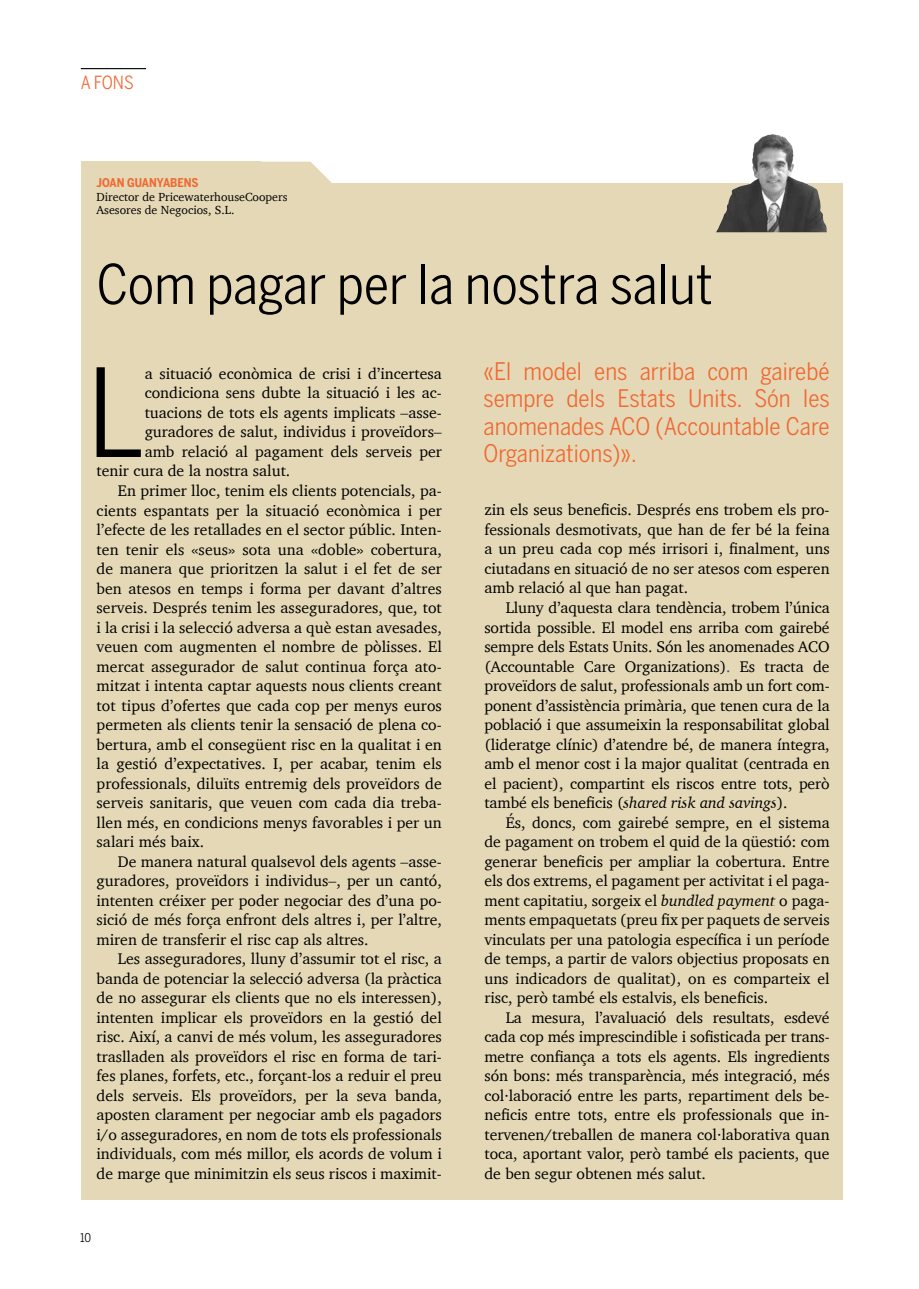
<style>
.page{position:relative;width:919px;height:1289px;background:#fff}
.page>*{position:absolute;margin:0;border:0;box-sizing:border-box;transform-origin:0 0}
.t1{font:121.2px "Benton Sans Cond";color:#000}
.t2{font:54px "Benton Sans Cond";color:#000}
.t3{font:24px/27.6px "Benton Sans Cond";color:#ef6932;text-align:justify}
.t4{font:18px "Benton Sans Cond";color:#ef6932}
.t5{font:15.75px/19.5px "Charter";color:#000;text-align:justify}
.t6{font:12px/13.8px "Charter";color:#000}
.t7{font:700 12px "Benton Sans Cond";color:#ef6932}
.t8{font:12px "Benton Sans Cond";color:#000}
.s1{color:#255c8e}
.s2{font-style:italic}
</style>
<div class="page">
<hr style="left:81px;top:68px;width:65px;height:1px;background:#000">
<svg style="left:260px;top:162px;width:72px;height:21px;background:#e8ddc0"></svg>
<div style="left:81px;top:183px;width:761px;height:1016px;background:#e5d8b6"></div>
<div style="left:81px;top:162px;width:179px;height:27px;background:#e5d8b6"></div>
<img style="left:739px;top:134px;width:33px;height:53px">
<p class="t4" style="left:81px;top:72px;width:54px">A FONS</p>
<p class="t7" style="left:97px;top:175px;width:104px">JOAN GUANYABENS</p>
<p class="t6" style="left:97px;top:189px;width:192px">Director de PricewaterhouseCoopers<br>Asesores de Negocios, S.L.</p>
<h2 class="t2" style="left:97px;top:253px;width:617px">Com pagar per la nostra salut</h2>
<h1 class="t1" style="left:87px;top:342px;width:59px">L</h1>
<p class="t5" style="left:145px;top:363px;width:298px">a situació econòmica de crisi i d’incertesa</p>
<p class="t5" style="left:145px;top:383px;width:298px">condiciona sens dubte la situació i les ac-</p>
<p class="t5" style="left:145px;top:402px;width:298px">tuacions de tots els agents implicats –asse-</p>
<p class="t5" style="left:145px;top:422px;width:298px">guradores de salut, individus i proveïdors–</p>
<p class="t5" style="left:145px;top:441px;width:298px">amb relació al pagament dels serveis per</p>
<p class="t5" style="left:97px;top:461px;width:195px">tenir cura de la nostra salut.</p>
<p class="t5" style="left:118px;top:480px;width:325px">En primer lloc, tenim els clients potencials, pa-</p>
<p class="t5" style="left:97px;top:500px;width:347px">cients espantats per la situació econòmica i per</p>
<p class="t5" style="left:97px;top:519px;width:347px">l’efecte de les retallades en el sector públic. Inten-</p>
<p class="t5" style="left:97px;top:539px;width:347px">ten tenir els «seus» sota una «doble» cobertura,</p>
<p class="t5" style="left:97px;top:558px;width:347px">de manera que prioritzen la salut i el fet de ser</p>
<p class="t5" style="left:97px;top:578px;width:347px">ben atesos en temps i forma per davant d’altres</p>
<p class="t5" style="left:97px;top:597px;width:347px">serveis. Després tenim les asseguradores, que, tot</p>
<p class="t5" style="left:97px;top:617px;width:347px">i la crisi i la selecció adversa a què estan avesades,</p>
<p class="t5" style="left:97px;top:636px;width:347px">veuen com augmenten el nombre de pòlisses. El</p>
<p class="t5" style="left:97px;top:656px;width:347px">mercat assegurador de salut continua força ato-</p>
<p class="t5" style="left:97px;top:675px;width:347px">mitzat i intenta captar aquests nous clients creant</p>
<p class="t5" style="left:97px;top:695px;width:347px">tot tipus d’ofertes que cada cop per menys euros</p>
<p class="t5" style="left:97px;top:714px;width:347px">permeten als clients tenir la sensació de plena co-</p>
<p class="t5" style="left:97px;top:734px;width:347px">bertura, amb el consegüent risc en la qualitat i en</p>
<p class="t5" style="left:97px;top:753px;width:347px">la gestió d’expectatives. I, per acabar, tenim els</p>
<p class="t5" style="left:97px;top:773px;width:347px">professionals, diluïts entremig dels proveïdors de</p>
<p class="t5" style="left:97px;top:792px;width:347px">serveis sanitaris, que veuen com cada dia treba-</p>
<p class="t5" style="left:97px;top:812px;width:347px">llen més, en condicions menys favorables i per un</p>
<p class="t5" style="left:97px;top:831px;width:109px">salari més baix.</p>
<p class="t5" style="left:118px;top:851px;width:325px">De manera natural qualsevol dels agents –asse-</p>
<p class="t5" style="left:97px;top:870px;width:347px">guradores, proveïdors i individus–, per un cantó,</p>
<p class="t5" style="left:97px;top:890px;width:347px">intenten créixer per poder negociar des d’una po-</p>
<p class="t5" style="left:97px;top:909px;width:347px">sició de més força enfront dels altres i, per l’altre,</p>
<p class="t5" style="left:97px;top:929px;width:273px">miren de transferir el risc cap als altres.</p>
<p class="t5" style="left:118px;top:948px;width:325px">Les asseguradores, lluny d’assumir tot el risc, a</p>
<p class="t5" style="left:97px;top:968px;width:347px">banda de potenciar la selecció adversa (la pràctica</p>
<p class="t5" style="left:97px;top:987px;width:347px">de no assegurar els clients que no els interessen),</p>
<p class="t5" style="left:97px;top:1007px;width:347px">intenten implicar els proveïdors en la gestió del</p>
<p class="t5" style="left:97px;top:1026px;width:347px">risc. Així, a canvi de més volum, les asseguradores</p>
<p class="t5" style="left:97px;top:1046px;width:347px">traslladen als proveïdors el risc en forma de tari-</p>
<p class="t5" style="left:97px;top:1065px;width:347px">fes planes, forfets, etc., forçant-los a reduir el preu</p>
<p class="t5" style="left:97px;top:1085px;width:347px">dels serveis. Els proveïdors, per la seva banda,</p>
<p class="t5" style="left:97px;top:1104px;width:347px">aposten clarament per negociar amb els pagadors</p>
<p class="t5" style="left:97px;top:1124px;width:347px">i/o asseguradores, en nom de tots els professionals</p>
<p class="t5" style="left:97px;top:1143px;width:347px">individuals, com més millor, els acords de volum i</p>
<p class="t5" style="left:97px;top:1163px;width:347px">de marge que minimitzin els seus riscos i maximit-</p>
<p class="t8" style="left:80px;top:1230px;width:13px">10</p>
<h3 class="t3" style="left:483px;top:357px;width:347px">«El model ens arriba com gairebé sempre dels Estats Units. Són les anomenades ACO (Accountable Care Organizations)».</h3>
<p class="t5" style="left:484px;top:500px;width:347px">zin els seus beneficis. Després ens trobem els pro&shy;fessionals desmotivats, que han de fer bé la feina a un preu cada cop més irrisori i, finalment, uns ciutadans en situació de no ser atesos com esperen amb relació al que han pagat.</p>
<p class="t5" style="left:484px;top:597px;width:347px;text-indent:21px">Lluny d’aquesta clara tendència, trobem l’única sortida possible. El model ens arriba com gairebé sempre dels Estats Units. Són les anomenades ACO (Accountable Care Organizations)<span class="s1">.</span> Es tracta de proveïdors de salut, professionals amb un fort com&shy;ponent d’assistència primària, que tenen cura de la població i que assumeixin la responsabilitat global (lideratge clínic) d’atendre bé, de manera íntegra, amb el menor cost i la major qualitat (centrada en el pacient), compartint els riscos entre tots, però també els beneficis (<span class="s2">shared risk and savings</span>).</p>
<p class="t5" style="left:484px;top:812px;width:347px;text-indent:21px">És, doncs, com gairebé sempre, en el sistema de pagament on trobem el quid de la qüestió: com generar beneficis per ampliar la cobertura. Entre els dos extrems, el pagament per activitat i el paga&shy;ment capitatiu, sorgeix el <span class="s2">bundled payment</span> o paga&shy;ments empaquetats (preu fix per paquets de serveis vinculats per una patologia específica i un període de temps, a partir de valors objectius proposats en uns indicadors de qualitat), on es comparteix el risc, però també els estalvis, els beneficis.</p>
<p class="t5" style="left:484px;top:1007px;width:347px;text-indent:21px">La mesura, l’avaluació dels resultats, esdevé cada cop més imprescindible i sofisticada per trans&shy;metre confiança a tots els agents. Els ingredients són bons: més transparència, més integració, més col·laboració entre les parts, repartiment dels be&shy;neficis entre tots, entre els professionals que in&shy;tervenen/treballen de manera col·laborativa quan toca, aportant valor, però també els pacients, que de ben segur obtenen més salut.</p>
</div>
